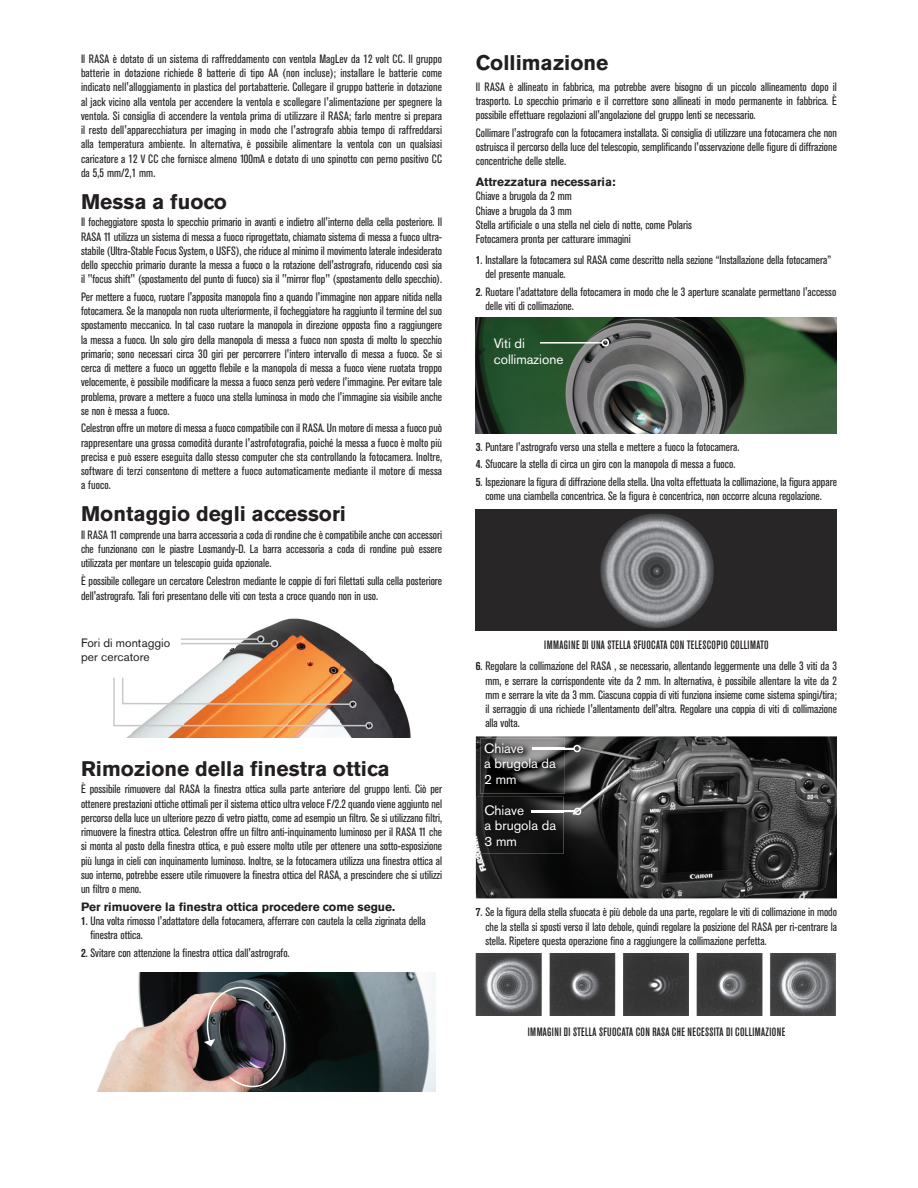
<style>
.page{position:relative;width:918px;height:1188px;background:#fff}
.page>*{position:absolute;margin:0;border:0;box-sizing:border-box;transform-origin:0 0}
.t1{font:700 21px "Akzidenz Grotesk BE";color:#231f20}
.t2{font:13.5px/15.6px "Akzidenz Grotesk BE";color:#fff}
.t3{font:condensed 12px/14.2px "Akzidenz Grotesk BE";color:#231f20;text-align:justify}
.t4{font:500 condensed 12px "Akzidenz Grotesk BE";letter-spacing:.03em;color:#231f20}
.t5{font:700 12px "Akzidenz Grotesk BE";color:#231f20}
.t6{font:12px/14.4px "Akzidenz Grotesk BE";color:#231f20}
.s1{font-weight:700}
</style>
<div class="page">
<img style="left:127px;top:618px;width:284px;height:119px">
<img style="left:97px;top:972px;width:338px;height:120px">
<img style="left:476px;top:317px;width:361px;height:117px">
<img style="left:476px;top:509px;width:361px;height:122px">
<img style="left:476px;top:736px;width:361px;height:162px">
<img style="left:476px;top:953px;width:360px;height:62px">
<hr style="left:540px;top:342px;width:62px;height:2px;background:#fff">
<div style="left:602px;top:339px;width:7px;height:8px;border:2px solid #fff;border-radius:50%"></div>
<img style="left:202px;top:983px;width:84px;height:105px">
<hr style="left:532px;top:748px;width:42px;height:1px;background:#fff">
<div style="left:573px;top:745px;width:8px;height:7px;border:2px solid #fff;border-radius:50%"></div>
<hr style="left:531px;top:811px;width:44px;height:1px;background:#fff">
<div style="left:574px;top:808px;width:7px;height:7px;border:2px solid #fff;border-radius:50%"></div>
<img style="left:480px;top:739px;width:85px;height:54px">
<img style="left:532px;top:748px;width:33px;height:1px">
<img style="left:477px;top:797px;width:87px;height:57px">
<img style="left:531px;top:811px;width:33px;height:1px">
<hr style="left:181px;top:638px;width:77px;height:2px;background:#c7c8ca">
<div style="left:257px;top:635px;width:7px;height:8px;border:2px solid #c7c8ca;border-radius:50%"></div>
<hr style="left:181px;top:643px;width:91px;height:1px;background:#c7c8ca">
<div style="left:271px;top:640px;width:7px;height:7px;border:2px solid #c7c8ca;border-radius:50%"></div>
<svg style="left:113px;top:676px;width:255px;height:51px"></svg>
<div style="left:365px;top:722px;width:8px;height:7px;border:2px solid #c7c8ca;border-radius:50%"></div>
<p class="t3" style="left:81px;top:52px;width:363px">Il RASA è dotato di un sistema di raffreddamento con ventola MagLev da 12 volt CC. Il gruppo batterie in dotazione richiede 8 batterie di tipo AA (non incluse); installare le batterie come indicato nell'alloggiamento in plastica del portabatterie. Collegare il gruppo batterie in dotazione al jack vicino alla ventola per accendere la ventola e scollegare l'alimentazione per spegnere la ventola. Si consiglia di accendere la ventola prima di utilizzare il RASA; farlo mentre si prepara il resto dell'apparecchiatura per imaging in modo che l'astrografo abbia tempo di raffreddarsi alla temperatura ambiente. In alternativa, è possibile alimentare la ventola con un qualsiasi caricatore a 12 V CC che fornisce almeno 100mA e dotato di uno spinotto con perno positivo CC da 5,5 mm/2,1 mm.</p>
<h1 class="t1" style="left:81px;top:189px;width:148px">Messa a fuoco</h1>
<p class="t3" style="left:81px;top:215px;width:363px">Il focheggiatore sposta lo specchio primario in avanti e indietro all'interno della cella posteriore. Il RASA 11 utilizza un sistema di messa a fuoco riprogettato, chiamato sistema di messa a fuoco ultra&shy;stabile (Ultra-Stable Focus System, o USFS), che riduce al minimo il movimento laterale indesiderato dello specchio primario durante la messa a fuoco o la rotazione dell'astrografo, riducendo così sia il "focus shift" (spostamento del punto di fuoco) sia il "mirror flop" (spostamento dello specchio).</p>
<p class="t3" style="left:81px;top:290px;width:363px">Per mettere a fuoco, ruotare l'apposita manopola fino a quando l'immagine non appare nitida nella fotocamera. Se la manopola non ruota ulteriormente, il focheggiatore ha raggiunto il termine del suo spostamento meccanico. In tal caso ruotare la manopola in direzione opposta fino a raggiungere la messa a fuoco. Un solo giro della manopola di messa a fuoco non sposta di molto lo specchio primario; sono necessari circa 30 giri per percorrere l'intero intervallo di messa a fuoco. Se si cerca di mettere a fuoco un oggetto flebile e la manopola di messa a fuoco viene ruotata troppo velocemente, è possibile modificare la messa a fuoco senza però vedere l'immagine. Per evitare tale problema, provare a mettere a fuoco una stella luminosa in modo che l'immagine sia visibile anche se non è messa a fuoco.</p>
<p class="t3" style="left:81px;top:421px;width:363px">Celestron offre un motore di messa a fuoco compatibile con il RASA. Un motore di messa a fuoco può rappresentare una grossa comodità durante l'astrofotografia, poiché la messa a fuoco è molto più precisa e può essere eseguita dallo stesso computer che sta controllando la fotocamera. Inoltre, software di terzi consentono di mettere a fuoco automaticamente mediante il motore di messa a fuoco.</p>
<h1 class="t1" style="left:81px;top:502px;width:267px">Montaggio degli accessori</h1>
<p class="t3" style="left:81px;top:528px;width:363px">Il RASA 11 comprende una barra accessoria a coda di rondine che è compatibile anche con accessori che funzionano con le piastre Losmandy-D. La barra accessoria a coda di rondine può essere utilizzata per montare un telescopio guida opzionale.</p>
<p class="t3" style="left:81px;top:574px;width:363px">È possibile collegare un cercatore Celestron mediante le coppie di fori filettati sulla cella posteriore dell'astrografo. Tali fori presentano delle viti con testa a croce quando non in uso.</p>
<p class="t6" style="left:81px;top:635px;width:91px">Fori di montaggio per cercatore</p>
<h1 class="t1" style="left:81px;top:757px;width:310px">Rimozione della finestra ottica</h1>
<p class="t3" style="left:81px;top:782px;width:363px">È possibile rimuovere dal RASA la finestra ottica sulla parte anteriore del gruppo lenti. Ciò per ottenere prestazioni ottiche ottimali per il sistema ottico ultra veloce F/2.2 quando viene aggiunto nel percorso della luce un ulteriore pezzo di vetro piatto, come ad esempio un filtro. Se si utilizzano filtri, rimuovere la finestra ottica. Celestron offre un filtro anti-inquinamento luminoso per il RASA 11 che si monta al posto della finestra ottica, e può essere molto utile per ottenere una sotto-esposizione più lunga in cieli con inquinamento luminoso. Inoltre, se la fotocamera utilizza una finestra ottica al suo interno, potrebbe essere utile rimuovere la finestra ottica del RASA, a prescindere che si utilizzi un filtro o meno.</p>
<p class="t5" style="left:81px;top:900px;width:316px">Per rimuovere la finestra ottica procedere come segue.</p>
<p class="t3" style="left:91px;top:914px;width:337px;text-indent:-10px"><span class="s1">1</span>. Una volta rimosso l'adattatore della fotocamera, afferrare con cautela la cella zigrinata della finestra ottica.</p>
<p class="t3" style="left:81px;top:946px;width:210px"><span class="s1">2</span>. Svitare con attenzione la finestra ottica dall'astrografo.</p>
<h1 class="t1" style="left:476px;top:50px;width:134px">Collimazione</h1>
<p class="t3" style="left:476px;top:80px;width:363px">Il RASA è allineato in fabbrica, ma potrebbe avere bisogno di un piccolo allineamento dopo il trasporto. Lo specchio primario e il correttore sono allineati in modo permanente in fabbrica. È possibile effettuare regolazioni all'angolazione del gruppo lenti se necessario.</p>
<p class="t3" style="left:476px;top:126px;width:363px">Collimare l'astrografo con la fotocamera installata. Si consiglia di utilizzare una fotocamera che non ostruisca il percorso della luce del telescopio, semplificando l'osservazione delle figure di diffrazione concentriche delle stelle.</p>
<p class="t5" style="left:476px;top:175px;width:141px">Attrezzatura necessaria:</p>
<p class="t3" style="left:476px;top:189px;width:218px;text-align:left">Chiave a brugola da 2 mm<br>Chiave a brugola da 3 mm<br>Stella artificiale o una stella nel cielo di notte, come Polaris Fotocamera pronta per catturare immagini</p>
<p class="t3" style="left:485px;top:253px;width:347px;text-indent:-10px"><span class="s1">1</span>. Installare la fotocamera sul RASA come descritto nella sezione “Installazione della fotocamera” del presente manuale.</p>
<p class="t3" style="left:485px;top:285px;width:352px;text-indent:-10px"><span class="s1">2</span>. Ruotare l'adattatore della fotocamera in modo che le 3 aperture scanalate permettano l'accesso delle viti di collimazione.</p>
<p class="t2" style="left:494px;top:335px;width:71px;line-height:16.2px">Viti di collimazione</p>
<p class="t3" style="left:476px;top:440px;width:265px"><span class="s1">3</span>. Puntare l'astrografo verso una stella e mettere a fuoco la fotocamera.</p>
<p class="t3" style="left:476px;top:457px;width:261px"><span class="s1">4</span>. Sfuocare la stella di circa un giro con la manopola di messa a fuoco.</p>
<p class="t3" style="left:476px;top:475px;width:363px;text-align:center"><span class="s1">5</span>. Ispezionare la figura di diffrazione della stella. Una volta effettuata la collimazione, la figura appare come una ciambella concentrica. Se la figura è concentrica, non occorre alcuna regolazione.</p>
<p class="t4" style="left:544px;top:639px;width:226px">IMMAGINE DI UNA STELLA SFUOCATA CON TELESCOPIO COLLIMATO</p>
<p class="t3" style="left:485px;top:659px;width:353px;text-indent:-10px"><span class="s1">6</span>. Regolare la collimazione del RASA , se necessario, allentando leggermente una delle 3 viti da 3 mm, e serrare la corrispondente vite da 2 mm. In alternativa, è possibile allentare la vite da 2 mm e serrare la vite da 3 mm. Ciascuna coppia di viti funziona insieme come sistema spingi/tira; il serraggio di una richiede l'allentamento dell'altra. Regolare una coppia di viti di collimazione alla volta.</p>
<p class="t2" style="left:484px;top:740px;width:73px">Chiave<br>a brugola da<br>2 mm</p>
<p class="t2" style="left:484px;top:802px;width:73px">Chiave<br>a brugola da<br>3 mm</p>
<p class="t3" style="left:485px;top:905px;width:353px;text-indent:-10px"><span class="s1">7</span>. Se la figura della stella sfuocata è più debole da una parte, regolare le viti di collimazione in modo che la stella si sposti verso il lato debole, quindi regolare la posizione del RASA per ri-centrare la stella. Ripetere questa operazione fino a raggiungere la collimazione perfetta.</p>
<p class="t4" style="left:528px;top:1026px;width:259px">IMMAGINI DI STELLA SFUOCATA CON RASA CHE NECESSITA DI COLLIMAZIONE</p>
</div>
